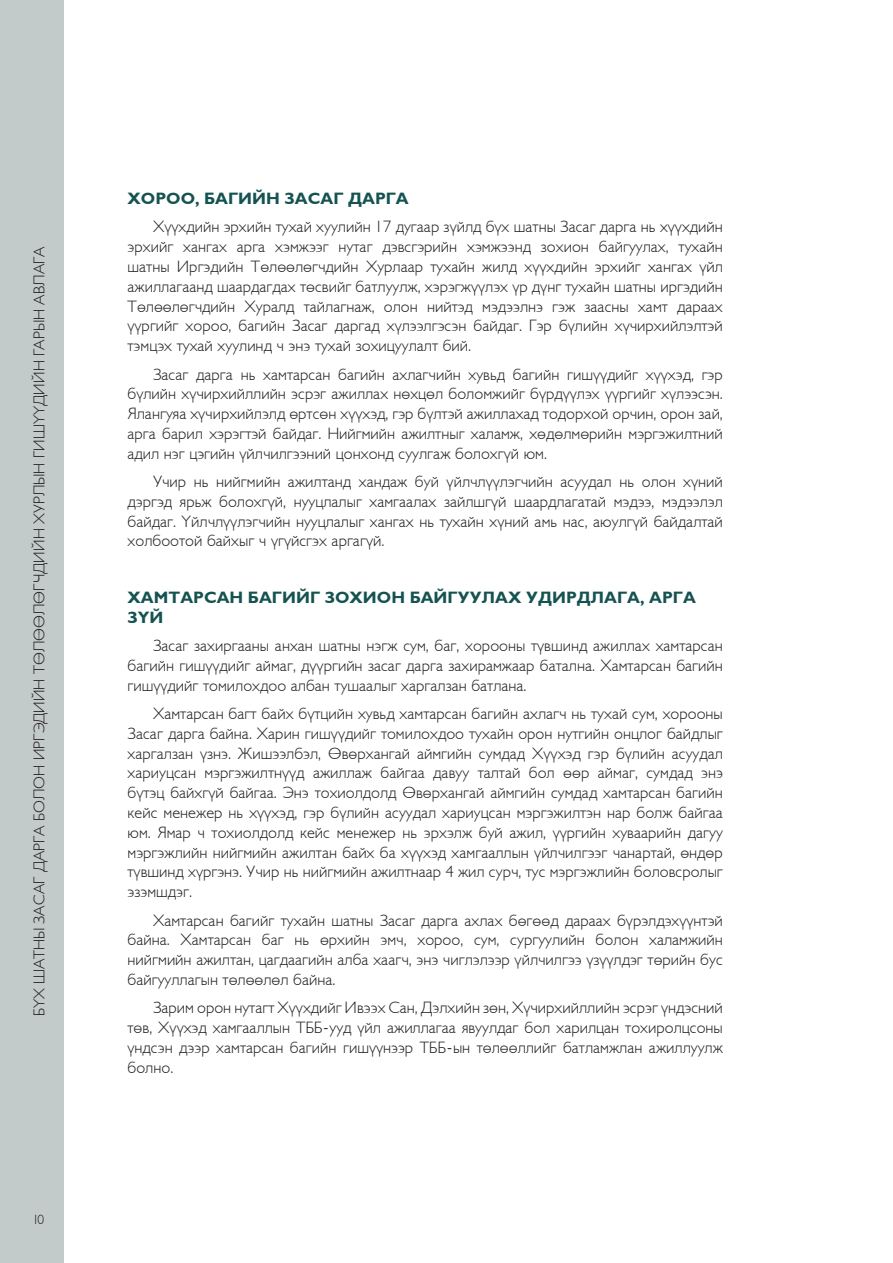
<style>
.page{position:relative;width:893px;height:1263px;background:#fff}
.page>*{position:absolute;margin:0;border:0;box-sizing:border-box;transform-origin:0 0}
.No_Spacing{font:16.5px/19.8px "Mogul Gals";color:#231f20;text-align:justify}
.Normal__Web{font:16.5px/19.8px "Mogul Gals";color:#231f20;text-align:justify}
.garchig{font:700 16.5px/19.8px "Mogul Gals";color:#155351}
.t1{font:15.75px "Mogul Gals";color:#231f20}
.t2{font:13.5px "Mogul Gals";color:#231f20}
.s1{font-family:"Mogul Freeset"}
</style>
<div class="page">
<div style="left:0;top:0;width:64px;height:1263px;background:#c3caca"></div>
<p class="t1" style="left:31px;top:1016px;width:771px;rotate:-90deg">БҮХ ШАТНЫ ЗАСАГ ДАРГА БОЛОН ИРГЭДИЙН ТӨЛӨӨЛӨГЧДИЙН ХУРЛЫН ГИШҮҮДИЙН ГАРЫН АВЛАГА</p>
<p class="t2" style="left:32px;top:1213px;width:13px">10</p>
<p class="garchig" style="left:128px;top:189px;width:283px">ХОРОО, БАГИЙН ЗАСАГ ДАРГА</p>
<p class="No_Spacing" style="left:128px;top:218px;width:597px;text-indent:26px">Хүүхдийн эрхийн тухай хуулийн 17 дугаар зүйлд бүх шатны Засаг дарга нь хүүхдийн эрхийг хангах арга хэмжээг нутаг дэвсгэрийн хэмжээнд зохион байгуулах, тухайн шатны Иргэдийн Төлөөлөгчдийн Хурлаар тухайн жилд хүүхдийн эрхийг хангах үйл ажиллагаанд шаардагдах төсвийг батлуулж, хэрэгжүүлэх үр дүнг тухайн шатны иргэдийн Төлөөлөгчдийн Хуралд тайлагнаж, олон нийтэд мэдээлнэ гэж заасны хамт дараах үүргийг хороо, багийн Засаг даргад хүлээлгэсэн байдаг. Гэр бүлийн хүчирхийлэлтэй тэмцэх тухай хуулинд ч энэ тухай зохицуулалт бий.</p>
<p class="No_Spacing" style="left:128px;top:365px;width:597px;text-indent:26px">Засаг дарга нь хамтарсан багийн ахлагчийн хувьд багийн гишүүдийг хүүхэд, гэр бүлийн хүчирхийллийн эсрэг ажиллах нөхцөл боломжийг бүрдүүлэх үүргийг хүлээсэн.<br>Ялангуяа хүчирхийлэлд өртсөн хүүхэд, гэр бүлтэй ажиллахад тодорхой орчин, орон зай, арга барил хэрэгтэй байдаг. Нийгмийн ажилтныг халамж, хөдөлмөрийн мэргэжилтний адил нэг цэгийн үйлчилгээний цонхонд суулгаж болохгүй юм.</p>
<p class="No_Spacing" style="left:128px;top:472px;width:597px;text-indent:26px">Учир нь нийгмийн ажилтанд хандаж буй үйлчлүүлэгчийн асуудал нь олон хүний дэргэд ярьж болохгүй, нууцлалыг хамгаалах зайлшгүй шаардлагатай мэдээ, мэдээлэл байдаг. Үйлчлүүлэгчийн нууцлалыг хангах нь тухайн хүний амь нас, аюулгүй байдалтай холбоотой байхыг ч үгүйсгэх аргагүй.</p>
<p class="garchig" style="left:128px;top:588px;width:570px">ХАМТАРСАН БАГИЙГ ЗОХИОН БАЙГУУЛАХ УДИРДЛАГА, АРГА<br>ЗҮЙ</p>
<p class="Normal__Web" style="left:128px;top:636px;width:597px;text-indent:26px">Засаг захиргааны анхан шатны нэгж сум, баг, хорооны түвшинд ажиллах хамтарсан багийн гишүүдийг аймаг, дүүргийн засаг дарга захирамжаар батална. Хамтарсан багийн гишүүдийг томилохдоо албан тушаалыг харгалзан батлана.</p>
<p class="No_Spacing" style="left:128px;top:704px;width:597px;text-indent:26px">Хамтарсан багт байх бүтцийн хувьд хамтарсан багийн ахлагч нь тухай сум, хорооны Засаг дарга байна. Харин гишүүдийг томилохдоо тухайн орон нутгийн онцлог байдлыг харгалзан үзнэ. Жишээлбэл, Өвөрхангай аймгийн сумдад Хүүхэд гэр бүлийн асуудал хариуцсан мэргэжилтнүүд ажиллаж байгаа давуу талтай бол өөр аймаг, сумдад энэ бүтэц байхгүй байгаа. Энэ тохиолдолд Өвөрхангай аймгийн сумдад хамтарсан багийн кейс менежер нь хүүхэд, гэр бүлийн асуудал хариуцсан мэргэжилтэн нар болж байгаа юм. Ямар ч тохиолдолд кейс менежер нь эрхэлж буй ажил, үүргийн хуваарийн дагуу мэргэжлийн нийгмийн ажилтан байх ба хүүхэд хамгааллын үйлчилгээг чанартай, өндөр түвшинд хүргэнэ. Учир нь нийгмийн ажилтнаар 4 жил сурч, тус мэргэжлийн боловсролыг эзэмшдэг.</p>
<p class="No_Spacing" style="left:128px;top:911px;width:597px;text-indent:26px">Хамтарсан багийг тухайн шатны Засаг дарга ахлах бөгөөд дараах бүрэлдэхүүнтэй байна. Хамтарсан баг нь өрхийн эмч, хороо, сум, сургуулийн болон халамжийн нийгмийн ажилтан, цагдаагийн алба хаагч, энэ чиглэлээр үйлчилгээ үзүүлдэг төрийн бус байгууллагын төлөөлөл байна.</p>
<p class="No_Spacing" style="left:128px;top:998px;width:597px;text-indent:26px">Зарим орон нутагт Хүүхдийг Ивээх Сан, Дэлхийн зөн, Хүчирхийллийн эсрэг үндэсний төв, Хүүхэд хамгааллын ТББ<span class="s1">-</span>ууд үйл ажиллагаа явуулдаг бол харилцан тохиролцсоны үндсэн дээр хамтарсан багийн гишүүнээр ТББ<span class="s1">-</span>ын төлөөллийг батламжлан ажиллуулж болно.</p>
</div>
